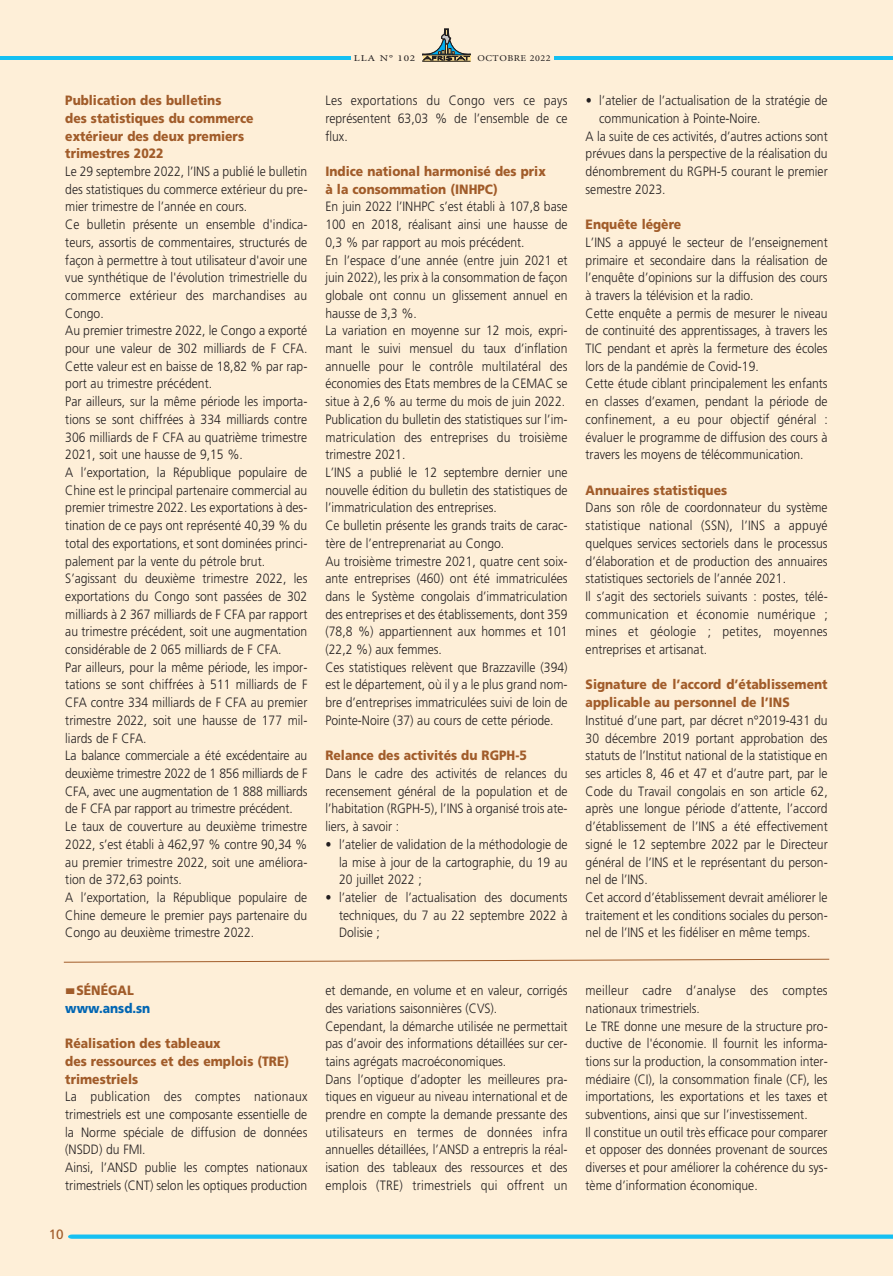
<style>
.page{position:relative;width:893px;height:1276px;background:#feefd8}
.page>*{position:absolute;margin:0;border:0;box-sizing:border-box;transform-origin:0 0}
.t1{font:300 13.5px/17.7px "Frutiger LT";color:#231f20;scale:.9 1}
.t2{font:900 13.5px/17.7px "Frutiger LT";color:#a15c2a;scale:.9 1}
.t3{font:900 13.5px/17.7px "Frutiger LT";color:#0166b3;scale:.9 1}
.t4{font:13.5px "Frutiger LT Std";color:#a15c2a}
.t5{font:9px "Minion Pro";letter-spacing:.05em;color:#231f20;scale:1.12 1}
.t6{font:9px "Minion Pro";letter-spacing:.05em;color:#231f20;scale:1.25 1}
.s1{color:#a15c2a}
</style>
<div class="page">
<hr style="left:0;top:56px;width:351px;height:4px;background:#15c0f2">
<hr style="left:555px;top:56px;width:338px;height:4px;background:#15c0f2">
<svg style="left:68px;top:1234px;width:825px;height:4px;background:#33c6ee"></svg>
<svg style="left:422px;top:60px;width:48px;height:1px"></svg>
<hr style="left:422px;top:61px;width:48px;height:1px;background:#231f20">
<svg style="left:422px;top:29px;width:48px;height:31px"></svg>
<svg style="left:63px;top:958px;width:767px;height:5px"></svg>
<p class="t2" style="left:65px;top:93px;width:211px">Publication des bulletins<br>des statistiques du commerce extérieur des deux premiers trimestres 2022</p>
<p class="t1" style="left:65px;top:164px;width:270px">Le 29 septembre 2022, l’INS a publié le bulletin des statistiques du commerce extérieur du pre&shy;mier trimestre de l’année en cours.<br>Ce bulletin présente un ensemble d'indica&shy;teurs, assortis de commentaires, structurés de façon à permettre à tout utilisateur d'avoir une vue synthétique de l'évolution trimestrielle du commerce extérieur des marchandises au Congo.<br>Au premier trimestre 2022, le Congo a exporté pour une valeur de 302 milliards de F CFA.<br>Cette valeur est en baisse de 18,82 % par rap&shy;port au trimestre précédent.<br>Par ailleurs, sur la même période les importa&shy;tions se sont chiffrées à 334 milliards contre 306 milliards de F CFA au quatrième trimestre 2021, soit une hausse de 9,15 %.<br>A l’exportation, la République populaire de Chine est le principal partenaire commercial au premier trimestre 2022. Les exportations à des&shy;tination de ce pays ont représenté 40,39 % du total des exportations, et sont dominées princi&shy;palement par la vente du pétrole brut.<br>S’agissant du deuxième trimestre 2022, les exportations du Congo sont passées de 302 milliards à 2 367 milliards de F CFA par rapport au trimestre précédent, soit une augmentation considérable de 2 065 milliards de F CFA.<br>Par ailleurs, pour la même période, les impor&shy;tations se sont chiffrées à 511 milliards de F CFA contre 334 milliards de F CFA au premier trimestre 2022, soit une hausse de 177 mil&shy;liards de F CFA.<br>La balance commerciale a été excédentaire au deuxième trimestre 2022 de 1 856 milliards de F CFA, avec une augmentation de 1 888 milliards de F CFA par rapport au trimestre précédent.<br>Le taux de couverture au deuxième trimestre 2022, s’est établi à 462,97 % contre 90,34 % au premier trimestre 2022, soit une améliora&shy;tion de 372,63 points.<br>A l’exportation, la République populaire de Chine demeure le premier pays partenaire du Congo au deuxième trimestre 2022.</p>
<p class="t3" style="left:65px;top:982px;width:96px"><span class="s1">▬SÉNÉGAL </span>www.ansd.sn</p>
<p class="t2" style="left:65px;top:1035px;width:250px">Réalisation des tableaux<br>des ressources et des emplois (TRE) trimestriels</p>
<p class="t1" style="left:65px;top:1089px;width:270px">La publication des comptes nationaux trimestriels est une composante essentielle de la Norme spéciale de diffusion de données (NSDD) du FMI.<br>Ainsi, l’ANSD publie les comptes nationaux trimestriels (CNT) selon les optiques production</p>
<p class="t4" style="left:49px;top:1226px;width:17px">10</p>
<p class="t6" style="left:354px;top:52px;width:51px">LLA N° 102</p>
<p class="t5" style="left:477px;top:52px;width:67px">OCTOBRE 2022</p>
<p class="t1" style="left:325px;top:93px;width:270px;text-align:justify">Les exportations du Congo vers ce pays représentent 63,03 % de l’ensemble de ce flux.</p>
<p class="t2" style="left:325px;top:164px;width:246px">Indice national harmonisé des prix à la consommation (INHPC)</p>
<p class="t1" style="left:325px;top:199px;width:271px">En juin 2022 l’INHPC s’est établi à 107,8 base 100 en 2018, réalisant ainsi une hausse de 0,3 % par rapport au mois précédent.<br>En l’espace d’une année (entre juin 2021 et juin 2022), les prix à la consommation de façon globale ont connu un glissement annuel en hausse de 3,3 %.<br>La variation en moyenne sur 12 mois, expri&shy;mant le suivi mensuel du taux d’inflation annuelle pour le contrôle multilatéral des économies des Etats membres de la CEMAC se situe à 2,6 % au terme du mois de juin 2022.<br>Publication du bulletin des statistiques sur l’im&shy;matriculation des entreprises du troisième trimestre 2021.<br>L’INS a publié le 12 septembre dernier une nouvelle édition du bulletin des statistiques de l’immatriculation des entreprises.<br>Ce bulletin présente les grands traits de carac&shy;tère de l’entreprenariat au Congo.<br>Au troisième trimestre 2021, quatre cent soix&shy;ante entreprises (460) ont été immatriculées dans le Système congolais d’immatriculation des entreprises et des établissements, dont 359 (78,8 %) appartiennent aux hommes et 101 (22,2 %) aux femmes.<br>Ces statistiques relèvent que Brazzaville (394) est le département, où il y a le plus grand nom&shy;bre d’entreprises immatriculées suivi de loin de Pointe-Noire (37) au cours de cette période.</p>
<p class="t2" style="left:325px;top:748px;width:225px">Relance des activités du RGPH-5</p>
<p class="t1" style="left:325px;top:765px;width:270px;text-align:justify">Dans le cadre des activités de relances du recensement général de la population et de l’habitation (RGPH-5), l’INS à organisé trois ate&shy;liers, à savoir :</p>
<p class="t1" style="left:339px;top:836px;width:255px;text-align:justify;text-indent:-13px">• l’atelier de validation de la méthodologie de la mise à jour de la cartographie, du 19 au 20 juillet 2022 ;</p>
<p class="t1" style="left:339px;top:889px;width:255px;text-align:justify;text-indent:-13px">• l’atelier de l’actualisation des documents techniques, du 7 au 22 septembre 2022 à Dolisie ;</p>
<p class="t1" style="left:586px;top:93px;width:270px">• l’atelier de l’actualisation de la stratégie de</p>
<p class="t1" style="left:599px;top:110px;width:181px">communication à Pointe-Noire.</p>
<p class="t1" style="left:586px;top:128px;width:270px">A la suite de ces activités, d’autres actions sont</p>
<p class="t1" style="left:586px;top:146px;width:270px">prévues dans la perspective de la réalisation du</p>
<p class="t1" style="left:586px;top:164px;width:270px">dénombrement du RGPH-5 courant le premier</p>
<p class="t1" style="left:586px;top:181px;width:90px">semestre 2023.</p>
<p class="t2" style="left:586px;top:217px;width:108px">Enquête légère</p>
<p class="t1" style="left:586px;top:234px;width:270px">L’INS a appuyé le secteur de l’enseignement primaire et secondaire dans la réalisation de l’enquête d’opinions sur la diffusion des cours à travers la télévision et la radio.<br>Cette enquête a permis de mesurer le niveau de continuité des apprentissages, à travers les TIC pendant et après la fermeture des écoles lors de la pandémie de Covid-19.<br>Cette étude ciblant principalement les enfants en classes d’examen, pendant la période de confinement, a eu pour objectif général : évaluer le programme de diffusion des cours à travers les moyens de télécommunication.</p>
<p class="t2" style="left:586px;top:482px;width:159px">Annuaires statistiques</p>
<p class="t1" style="left:586px;top:500px;width:270px">Dans son rôle de coordonnateur du système statistique national (SSN), l’INS a appuyé quelques services sectoriels dans le processus d’élaboration et de production des annuaires statistiques sectoriels de l’année 2021.<br>Il s’agit des sectoriels suivants : postes, télé&shy;communication et économie numérique ; mines et géologie ; petites, moyennes entreprises et artisanat.</p>
<p class="t2" style="left:586px;top:677px;width:270px">Signature de l’accord d’établissement applicable au personnel de l’INS</p>
<p class="t1" style="left:586px;top:712px;width:270px">Institué d’une part, par décret n°2019-431 du 30 décembre 2019 portant approbation des statuts de l’Institut national de la statistique en ses articles 8, 46 et 47 et d’autre part, par le Code du Travail congolais en son article 62, après une longue période d’attente, l’accord d’établissement de l’INS a été effectivement signé le 12 septembre 2022 par le Directeur général de l’INS et le représentant du person&shy;nel de l’INS.<br>Cet accord d’établissement devrait améliorer le traitement et les conditions sociales du person&shy;nel de l’INS et les fidéliser en même temps.</p>
<p class="t1" style="left:325px;top:982px;width:270px">et demande, en volume et en valeur, corrigés des variations saisonnières (CVS).<br>Cependant, la démarche utilisée ne permettait pas d’avoir des informations détaillées sur cer&shy;tains agrégats macroéconomiques.<br>Dans l’optique d’adopter les meilleures pra&shy;tiques en vigueur au niveau international et de prendre en compte la demande pressante des utilisateurs en termes de données infra annuelles détaillées, l’ANSD a entrepris la réal&shy;isation des tableaux des ressources et des emplois (TRE) trimestriels qui offrent un</p>
<p class="t1" style="left:586px;top:982px;width:270px">meilleur cadre d’analyse des comptes nationaux trimestriels.<br>Le TRE donne une mesure de la structure pro&shy;ductive de l'économie. Il fournit les informa&shy;tions sur la production, la consommation inter&shy;médiaire (CI), la consommation finale (CF), les importations, les exportations et les taxes et subventions, ainsi que sur l’investissement.<br>Il constitue un outil très efficace pour comparer et opposer des données provenant de sources diverses et pour améliorer la cohérence du sys&shy;tème d’information économique.</p>
</div>
